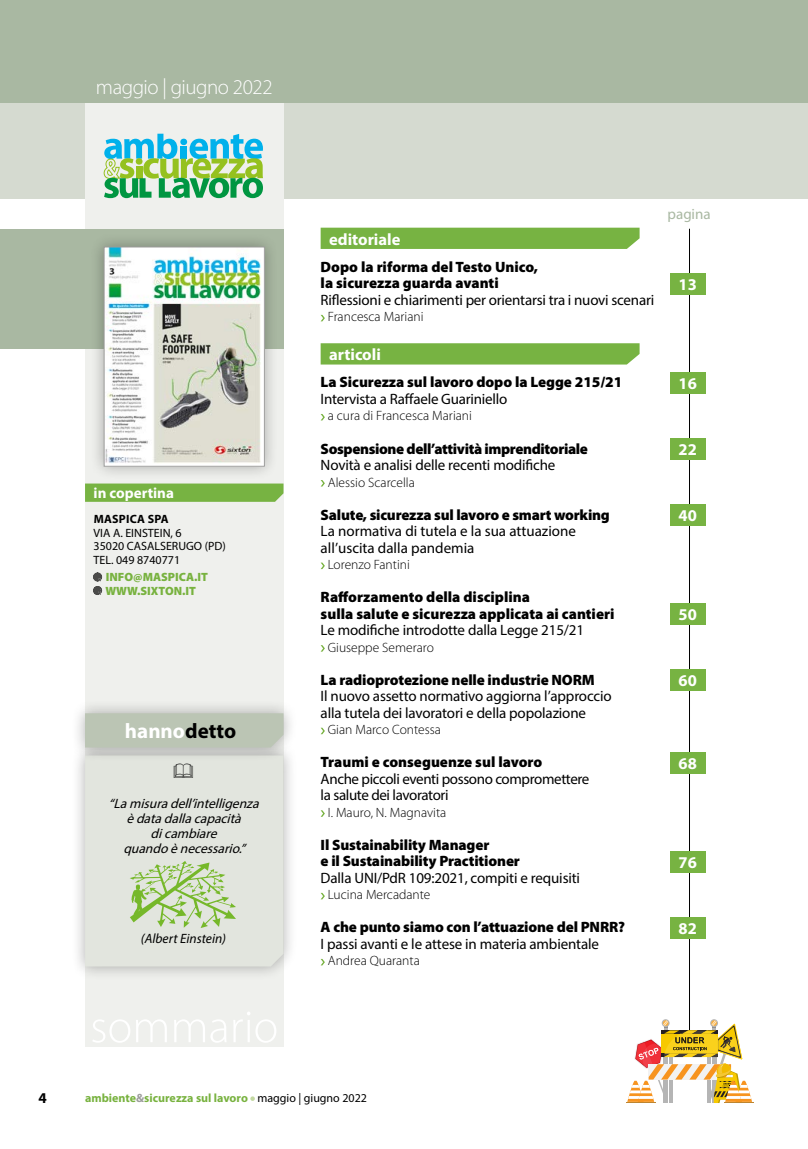
<style>
.page{position:relative;width:808px;height:1149px;background:#fff}
.page>*{position:absolute;margin:0;border:0;box-sizing:border-box;transform-origin:0 0}
.t1{font:300 21px "Myriad Pro";letter-spacing:-.02em;color:#fff}
.t2{font:700 21px "Myriad Pro";color:#fff}
.t3{font:700 16.5px "Myriad Pro";color:#fff}
.t4{font:15px/16.5px "Myriad Pro";letter-spacing:-.01em;color:#000}
.t5{font:900 15px/16.5px "Myriad Pro";letter-spacing:-.01em;color:#000}
.t6{font:700 15px "Myriad Pro";color:#fff}
.t7{font:15px "Myriad Pro";color:#a9b8a2}
.t8{font:700 15px "Myriad Pro";color:#000}
.t9{font:300 13.5px "Myriad Pro";color:#000}
.t10{font:italic 13.5px/15px "Myriad Pro";color:#000;text-align:center}
.t11{font:italic 13.5px "Myriad Pro";color:#000}
.t12{font:12px/13.5px "Myriad Pro";color:#000}
.t13{font:700 12px "Myriad Pro";color:#78b23f}
.t14{font:900 12px/13.5px "Myriad Pro";color:#78b23f}
.t15{font:700 12px "Myriad Pro";letter-spacing:.02em;color:#000}
.s1{color:#000}
.s2{color:#9d9d9c}
.s3{font-weight:400;color:#000}
</style>
<div class="page">
<svg style="left:250px;top:1096px;width:5px;height:4px"></svg>
<div style="left:0;top:102px;width:808px;height:96px;background:#d5dad0"></div>
<div style="left:85px;top:43px;width:198px;height:1003px;background:#eff0ed"></div>
<div style="left:0;top:0;width:808px;height:102px;background:#a9b8a2"></div>
<svg style="left:93px;top:572px;width:9px;height:22px"></svg>
<div style="left:85px;top:483px;width:198px;height:18px;background:#77b342"></div>
<div style="left:0;top:229px;width:283px;height:119px;background:#a9b8a2"></div>
<div style="left:90px;top:232px;width:189px;height:248px;background:#000;opacity:.3"></div>
<img style="left:106px;top:249px;width:157px;height:215px">
<div style="left:104px;top:247px;width:161px;height:219px;border:1px solid #9d9d9c"></div>
<hr style="left:689px;top:229px;width:1px;height:817px;background:#000">
<svg style="left:174px;top:1012px;width:102px;height:30px"></svg>
<svg style="left:93px;top:1019px;width:74px;height:23px"></svg>
<svg style="left:104px;top:134px;width:159px;height:64px"></svg>
<svg style="left:321px;top:227px;width:318px;height:22px;background:#7cb649"></svg>
<div style="left:670px;top:273px;width:35px;height:21px;background:#77b342"></div>
<svg style="left:321px;top:315px;width:4px;height:6px"></svg>
<div style="left:321px;top:343px;width:318px;height:21px;background:#77b342"></div>
<div style="left:670px;top:372px;width:35px;height:21px;background:#77b342"></div>
<svg style="left:321px;top:414px;width:4px;height:6px"></svg>
<div style="left:670px;top:438px;width:35px;height:21px;background:#77b342"></div>
<svg style="left:321px;top:480px;width:4px;height:6px"></svg>
<div style="left:670px;top:504px;width:35px;height:21px;background:#77b342"></div>
<svg style="left:321px;top:562px;width:4px;height:7px"></svg>
<div style="left:670px;top:603px;width:35px;height:21px;background:#77b342"></div>
<svg style="left:321px;top:645px;width:4px;height:6px"></svg>
<div style="left:670px;top:669px;width:35px;height:21px;background:#77b342"></div>
<svg style="left:321px;top:727px;width:4px;height:7px"></svg>
<div style="left:670px;top:752px;width:35px;height:21px;background:#77b342"></div>
<svg style="left:321px;top:810px;width:4px;height:6px"></svg>
<div style="left:670px;top:851px;width:35px;height:21px;background:#77b342"></div>
<svg style="left:321px;top:892px;width:4px;height:7px"></svg>
<div style="left:670px;top:917px;width:35px;height:21px;background:#77b342"></div>
<svg style="left:321px;top:958px;width:4px;height:7px"></svg>
<div style="left:71px;top:740px;width:227px;height:240px;background:#000;opacity:.3"></div>
<div style="left:85px;top:761px;width:198px;height:205px;background:#e2e5de"></div>
<div style="left:71px;top:698px;width:227px;height:63px;background:#000;opacity:.3"></div>
<div style="left:85px;top:713px;width:198px;height:34px;background:#bbc5b4"></div>
<svg style="left:130px;top:860px;width:106px;height:67px"></svg>
<hr style="left:807px;top:0;width:1px;height:1148px;background:#fff">
<svg style="left:627px;top:1019px;width:125px;height:83px"></svg>
<svg style="left:174px;top:763px;width:19px;height:14px"></svg>
<h1 class="t1" style="left:96px;top:74px;width:178px">maggio | giugno 2022</h1>
<p class="t6" style="left:94px;top:483px;width:82px">in copertina</p>
<p class="t15" style="left:94px;top:511px;width:77px">MASPICA SPA</p>
<p class="t12" style="left:94px;top:525px;width:134px">VIA A. EINSTEIN, 6<br>35020 CASALSERUGO (PD)<br>TEL. 049 8740771</p>
<p class="t14" style="left:105px;top:570px;width:104px">INFO@MASPICA.IT<br>WWW.SIXTON.IT</p>
<h1 class="t2" style="left:125px;top:717px;width:113px">hanno<span class="s1">detto</span></h1>
<p class="t10" style="left:109px;top:795px;width:156px">“Lamisuradell’intelligenza èdatadallacapacità dicambiare quandoènecessario.”</p>
<p class="t11" style="left:141px;top:929px;width:87px">(Albert Einstein)</p>
<p class="t3" style="left:329px;top:228px;width:73px">editoriale</p>
<p class="t5" style="left:321px;top:258px;width:219px">Dopo la riforma del Testo Unico, la sicurezza guarda avanti</p>
<p class="t7" style="left:667px;top:205px;width:45px">pagina</p>
<p class="t3" style="left:679px;top:273px;width:20px">13</p>
<p class="t4" style="left:321px;top:291px;width:335px">Riflessioni e chiarimenti per orientarsi tra i nuovi scenari</p>
<p class="t9" style="left:328px;top:308px;width:97px">Francesca Mariani</p>
<p class="t3" style="left:329px;top:343px;width:53px">articoli</p>
<p class="t5" style="left:321px;top:373px;width:303px">La Sicurezza sul lavoro dopo la Legge 215/21</p>
<p class="t3" style="left:679px;top:372px;width:20px">16</p>
<p class="t4" style="left:321px;top:390px;width:188px">Intervista a Raffaele Guariniello</p>
<p class="t9" style="left:328px;top:407px;width:146px">a cura di Francesca Mariani</p>
<p class="t5" style="left:321px;top:439px;width:269px">Sospensione dell’attività imprenditoriale</p>
<p class="t3" style="left:679px;top:438px;width:20px">22</p>
<p class="t4" style="left:321px;top:456px;width:236px">Novità e analisi delle recenti modifiche</p>
<p class="t9" style="left:328px;top:473px;width:89px">Alessio Scarcella</p>
<p class="t5" style="left:321px;top:505px;width:291px">Salute, sicurezza sul lavoro e smart working</p>
<p class="t3" style="left:679px;top:504px;width:20px">40</p>
<p class="t4" style="left:321px;top:522px;width:257px">La normativa di tutela e la sua attuazione all’uscita dalla pandemia</p>
<p class="t9" style="left:328px;top:556px;width:84px">Lorenzo Fantini</p>
<p class="t5" style="left:321px;top:588px;width:295px">Rafforzamento della disciplina<br>sulla salute e sicurezza applicata ai cantieri</p>
<p class="t3" style="left:679px;top:603px;width:20px">50</p>
<p class="t4" style="left:321px;top:621px;width:265px">Le modifiche introdotte dalla Legge 215/21</p>
<p class="t9" style="left:328px;top:638px;width:108px">Giuseppe Semeraro</p>
<p class="t5" style="left:321px;top:670px;width:276px">La radioprotezione nelle industrie NORM</p>
<p class="t3" style="left:679px;top:669px;width:20px">60</p>
<p class="t4" style="left:321px;top:687px;width:292px">Il nuovo assetto normativo aggiorna l’approccio alla tutela dei lavoratori e della popolazione</p>
<p class="t9" style="left:328px;top:721px;width:115px">Gian Marco Contessa</p>
<p class="t5" style="left:321px;top:753px;width:223px">Traumi e conseguenze sul lavoro</p>
<p class="t3" style="left:679px;top:752px;width:20px">68</p>
<p class="t4" style="left:321px;top:770px;width:270px">Anche piccoli eventi possono compromettere la salute dei lavoratori</p>
<p class="t9" style="left:328px;top:803px;width:120px">I. Mauro, N. Magnavita</p>
<p class="t5" style="left:321px;top:835px;width:201px">Il Sustainability Manager<br>e il Sustainability Practitioner</p>
<p class="t3" style="left:679px;top:851px;width:20px">76</p>
<p class="t4" style="left:321px;top:869px;width:261px">Dalla UNI/PdR 109:2021, compiti e requisiti</p>
<p class="t9" style="left:328px;top:886px;width:104px">Lucina Mercadante</p>
<p class="t5" style="left:321px;top:918px;width:306px">A che punto siamo con l’attuazione del PNRR?</p>
<p class="t3" style="left:679px;top:917px;width:20px">82</p>
<p class="t4" style="left:321px;top:935px;width:280px">I passi avanti e le attese in materia ambientale</p>
<p class="t9" style="left:328px;top:952px;width:93px">Andrea Quaranta</p>
<p class="t8" style="left:38px;top:1087px;width:10px">4</p>
<p class="t13" style="left:85px;top:1089px;width:283px">ambiente<span class="s2">&amp;</span>sicurezza sul lavoro <span class="s3">maggio | giugno 2022</span></p>
</div>
